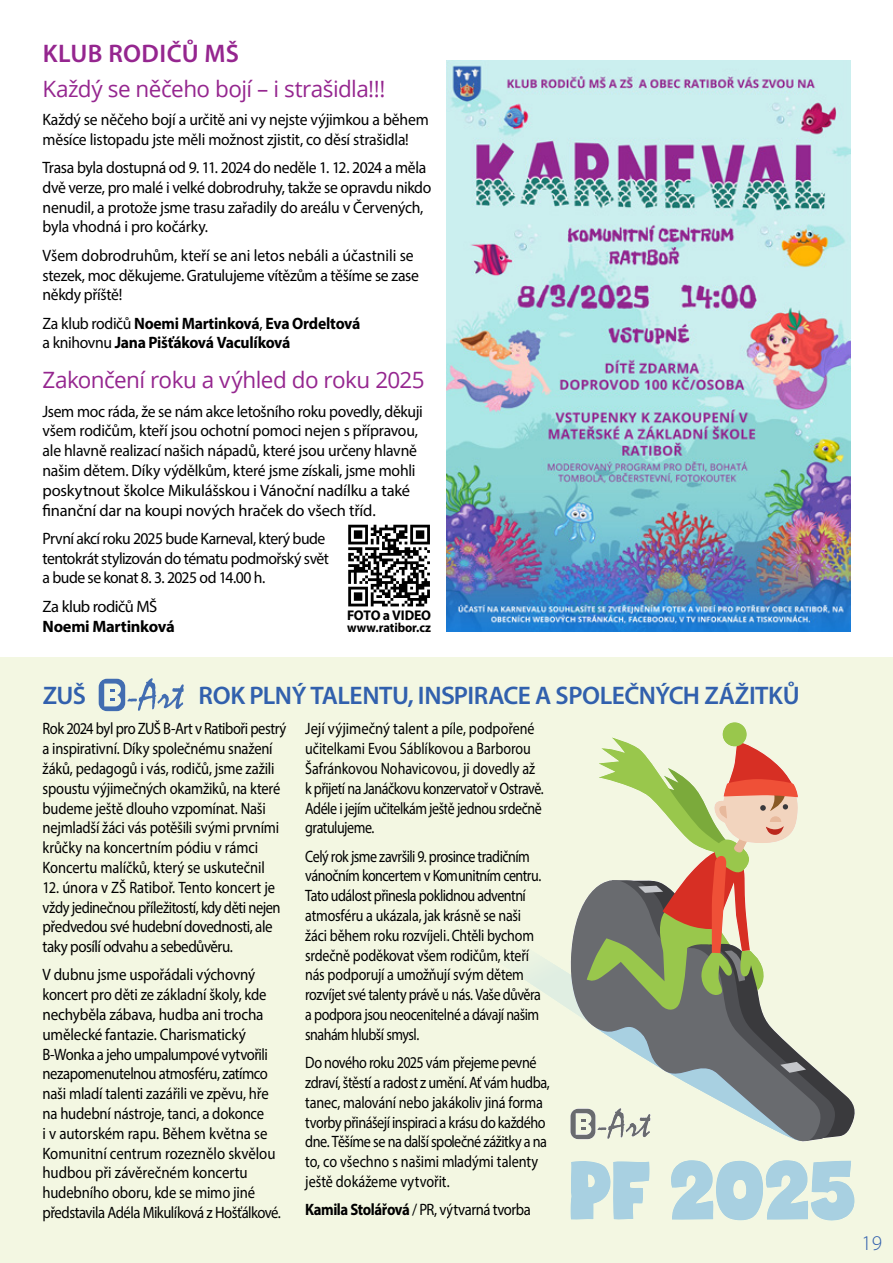
<style>
.page{position:relative;width:893px;height:1263px;background:#fff}
.page>*{position:absolute;margin:0;border:0;box-sizing:border-box;transform-origin:0 0}
.t1{font:600 25.5px "Myriad Pro";letter-spacing:-.02em;color:#3160ad}
.t2{font:600 25.5px "Myriad Pro";letter-spacing:.015em;color:#95268f}
.t3{font:22.5px "Open Sans";letter-spacing:-.025em;color:#95268f}
.t4{font:300 21px "Myriad Pro";color:#3160ad}
.t5{font:16.5px/19.8px "Myriad Pro";letter-spacing:-.02em;color:#000;scale:.95 1}
.t6{font:16.5px/19.8px "Myriad Pro";letter-spacing:-.02em;color:#000;scale:.91 1}
.t7{font:16.5px/19.8px "Myriad Pro";letter-spacing:-.02em;color:#000;scale:.88 1}
.t8{font:16.5px/19.8px "Myriad Pro";letter-spacing:-.02em;color:#000;scale:.85 1}
.t9{font:16.5px/19.8px "Myriad Pro";letter-spacing:-.02em;color:#000;scale:.86 1}
.t10{font:16.5px/19.8px "Myriad Pro";letter-spacing:-.02em;color:#000;scale:.89 1}
.t11{font:700 16.5px/19.8px "Myriad Pro";letter-spacing:-.02em;color:#000;scale:.95 1}
.t12{font:700 16.5px "Myriad Pro";letter-spacing:-.02em;color:#000}
.t13{font:16.5px "Myriad Pro";letter-spacing:-.02em;color:#000}
.t14{font:700 14.1px "Myriad Pro";letter-spacing:-.015em;color:#000}
.t15{font:700 13.2px "Myriad Pro";letter-spacing:-.005em;color:#000;scale:.95 1}
.s1{font-weight:400}
.s2{font-weight:700}
</style>
<div class="page">
<svg style="left:348px;top:525px;width:82px;height:81px"></svg>
<div style="left:0;top:657px;width:893px;height:606px;background:#f2f7e0"></div>
<svg style="left:99px;top:678px;width:85px;height:33px"></svg>
<img style="left:446px;top:61px;width:404px;height:570px">
<svg style="left:517px;top:959px;width:49px;height:48px"></svg>
<svg style="left:837px;top:1088px;width:18px;height:49px"></svg>
<div style="left:723px;top:722px;width:24px;height:24px;background:#99c74c;border-radius:50%"></div>
<svg style="left:570px;top:737px;width:262px;height:403px"></svg>
<svg style="left:570px;top:1161px;width:80px;height:58px"></svg>
<svg style="left:671px;top:1160px;width:184px;height:61px"></svg>
<h1 class="t2" style="left:43px;top:37px;width:198px">KLUB RODIČŮ MŠ</h1>
<h2 class="t3" style="left:43px;top:73px;width:344px">Každý se něčeho bojí – i strašidla!!!</h2>
<p class="t5" style="left:43px;top:109px;width:408px">Každý se něčeho bojí a určitě ani vy nejste výjimkou a během měsíce listopadu jste měli možnost zjistit, co děsí strašidla!</p>
<p class="t5" style="left:43px;top:157px;width:411px">Trasa byla dostupná od 9. 11. 2024 do neděle 1. 12. 2024 a měla dvě verze, pro malé i velké dobrodruhy, takže se opravdu nikdo nenudil, a protože jsme trasu zařadily do areálu v Červených, byla vhodná i pro kočárky.</p>
<p class="t5" style="left:43px;top:245px;width:398px">Všem dobrodruhům, kteří se ani letos nebáli a účastnili se stezek, moc děkujeme. Gratulujeme vítězům a těšíme se zase někdy příště!</p>
<p class="t11" style="left:43px;top:313px;width:336px"><span class="s1">Za klub rodičů</span> Noemi Martinková<span class="s1">,</span> Eva Ordeltová <span class="s1">a knihovnu</span> Jana Pišťáková Vaculíková</p>
<h2 class="t3" style="left:43px;top:365px;width:384px">Zakončení roku a výhled do roku 2025</h2>
<p class="t5" style="left:43px;top:401px;width:402px">Jsem moc ráda, že se nám akce letošního roku povedly, děkuji všem rodičům, kteří jsou ochotní pomoci nejen s přípravou, ale hlavně realizací našich nápadů, které jsou určeny hlavně našim dětem. Díky výdělkům, které jsme získali, jsme mohli poskytnout školce Mikulášskou i Vánoční nadílku a také finanční dar na koupi nových hraček do všech tříd.</p>
<p class="t5" style="left:43px;top:528px;width:303px">První akcí roku 2025 bude Karneval, který bude tentokrát stylizován do tématu podmořský svět a bude se konat 8. 3. 2025 od 14.00 h.</p>
<p class="t13" style="left:43px;top:596px;width:116px">Za klub rodičů MŠ</p>
<p class="t12" style="left:43px;top:615px;width:134px">Noemi Martinková</p>
<p class="t14" style="left:347px;top:606px;width:86px">FOTO a VIDEO</p>
<p class="t15" style="left:347px;top:619px;width:90px">www.ratibor.cz</p>
<h1 class="t1" style="left:43px;top:679px;width:45px">ZUŠ</h1>
<h1 class="t1" style="left:199px;top:679px;width:603px">ROK PLNÝ TALENTU, INSPIRACE A SPOLEČNÝCH ZÁŽITKŮ</h1>
<p class="t7" style="left:43px;top:719px;width:278px">Rok 2024 byl pro ZUŠ B-Art v Ratiboři pestrý a inspirativní. Díky společnému snažení žáků, pedagogů i vás, rodičů, jsme zažili spoustu výjimečných okamžiků, na které budeme ještě dlouho vzpomínat. Naši nejmladší žáci vás potěšili svými prvními krůčky na koncertním pódiu v rámci Koncertu malíčků, který se uskutečnil</p>
<p class="t7" style="left:43px;top:877px;width:272px">12. února v ZŠ Ratiboř. Tento koncert je vždy jedinečnou příležitostí, kdy děti nejen předvedou své hudební dovednosti, ale taky posílí odvahu a sebedůvěru.</p>
<p class="t6" style="left:43px;top:965px;width:264px">V dubnu jsme uspořádali výchovný koncert pro děti ze základní školy, kde nechyběla zábava, hudba ani trocha umělecké fantazie. Charismatický B-Wonka a jeho umpalumpové vytvořili nezapomenutelnou atmosféru, zatímco naši mladí talenti zazářili ve zpěvu, hře na hudební nástroje, tanci, a dokonce<br>i v autorském rapu. Během května se Komunitní centrum rozeznělo skvělou hudbou při závěrečném koncertu hudebního oboru, kde se mimo jiné představila Adéla Mikulíková z Hošťálkové.</p>
<p class="t10" style="left:305px;top:719px;width:269px">Její výjimečný talent a píle, podpořené učitelkami Evou Sáblíkovou a Barborou Šafránkovou Nohavicovou, ji dovedly až k přijetí na Janáčkovu konzervatoř v Ostravě.<br>Adéle i jejím učitelkám ještě jednou srdečně gratulujeme.</p>
<p class="t8" style="left:305px;top:846px;width:279px">Celý rok jsme završili 9. prosince tradičním vánočním koncertem v Komunitním centru.<br>Tato událost přinesla poklidnou adventní atmosféru a ukázala, jak krásně se naši žáci během roku rozvíjeli. Chtěli bychom srdečně poděkovat všem rodičům, kteří nás podporují a umožňují svým dětem rozvíjet své talenty právě u nás. Vaše důvěra a podpora jsou neocenitelné a dávají našim snahám hlubší smysl.</p>
<p class="t9" style="left:305px;top:1052px;width:286px">Do nového roku 2025 vám přejeme pevné zdraví, štěstí a radost z umění. Ať vám hudba, tanec, malování nebo jakákoliv jiná forma tvorby přinášejí inspiraci a krásu do každého dne. Těšíme se na další společné zážitky a na to, co všechno s našimi mladými talenty ještě dokážeme vytvořit.</p>
<p class="t10" style="left:305px;top:1199px;width:255px"><span class="s2">Kamila Stolářová</span> / PR, výtvarná tvorba</p>
<p class="t4" style="left:861px;top:1231px;width:22px">19</p>
</div>
